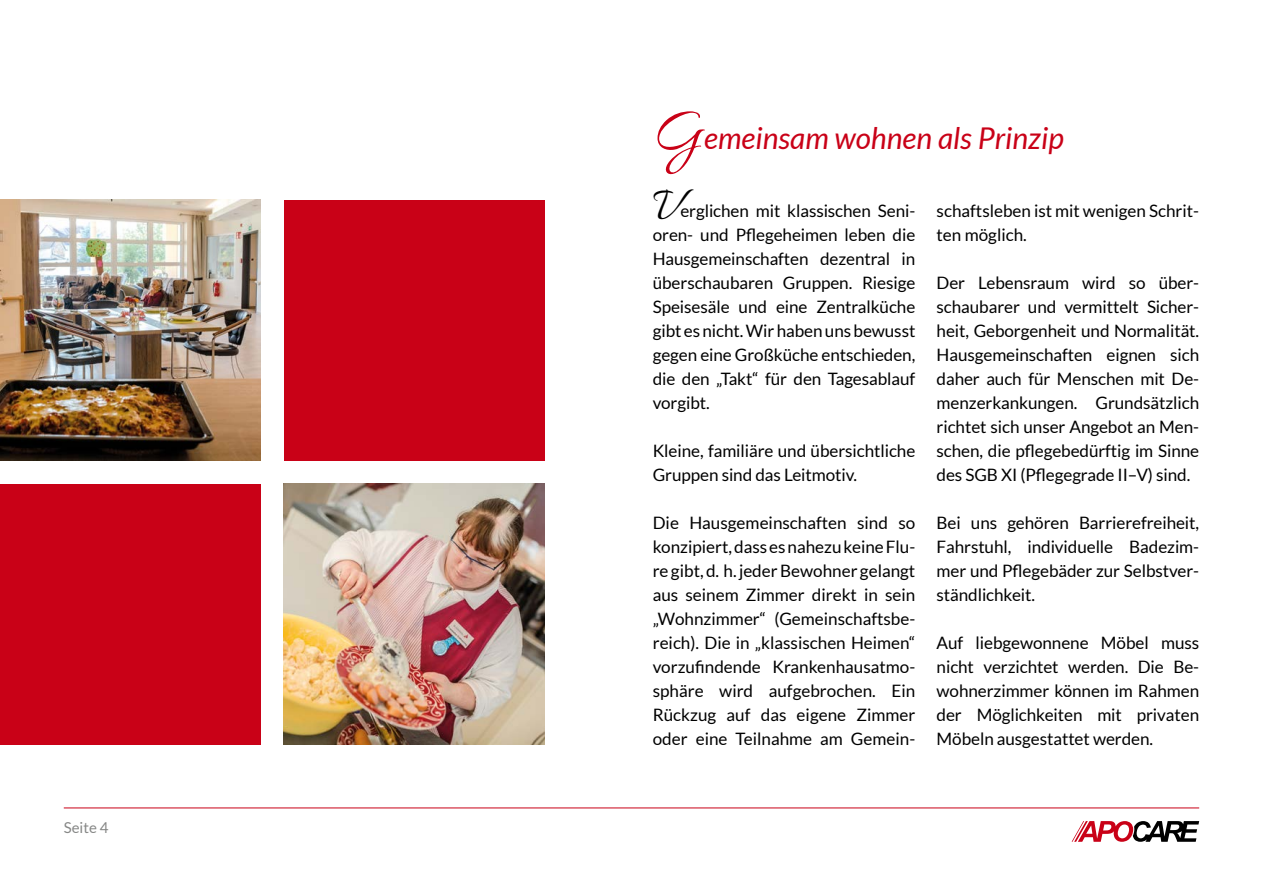
<style>
.page{position:relative;width:1263px;height:893px;background:#fff}
.page>*{position:absolute;margin:0;border:0;box-sizing:border-box;transform-origin:0 0}
.t1{font:45px "Allura";color:#000}
.t2{font:italic 30px "Lato";color:#c90117}
.t3{font:17.1px/24px "Lato";letter-spacing:-.005em;color:#000;text-align:justify}
.t4{font:15px "Lato";color:#868786}
.s1{font-family:"Allura";font-style:normal;font-size:64.5px}
</style>
<div class="page">
<svg style="left:1071px;top:821px;width:128px;height:21px"></svg>
<hr style="left:64px;top:807px;width:1135px;height:1px;background:#c90117">
<img style="left:0;top:200px;width:260px;height:260px">
<div style="left:284px;top:200px;width:260px;height:260px;background:#c90117"></div>
<div style="left:0;top:484px;width:260px;height:260px;background:#c90117"></div>
<img style="left:284px;top:484px;width:260px;height:260px">
<p class="t4" style="left:64px;top:819px;width:46px">Seite 4</p>
<h2 class="t2" style="left:653px;top:122px;width:413px"><span class="s1">G</span>emeinsam wohnen als Prinzip</h2>
<h1 class="t1" style="left:653px;top:180px;width:29px">V</h1>
<p class="t3" style="left:653px;top:198px;width:264px;text-indent:28px">erglichen mit klassischen Seni&shy;oren- und Pflegeheimen leben die Hausgemeinschaften dezentral in überschaubaren Gruppen. Riesige Speisesäle und eine Zentralküche gibt es nicht. Wir haben uns bewusst gegen eine Großküche entschieden, die den „Takt“ für den Tagesablauf vorgibt.</p>
<p class="t3" style="left:653px;top:438px;width:264px">Kleine, familiäre und übersichtliche<br>Gruppen sind das Leitmotiv.</p>
<p class="t3" style="left:653px;top:510px;width:264px">Die Hausgemeinschaften sind so konzipiert, dass es nahezu keine Flu&shy;re gibt, d. h. jeder Bewohner gelangt aus seinem Zimmer direkt in sein „Wohnzimmer“ (Gemeinschaftsbe&shy;reich). Die in „klassischen Heimen“ vorzufindende Krankenhausatmo&shy;sphäre wird aufgebrochen. Ein Rückzug auf das eigene Zimmer oder eine Teilnahme am Gemein-</p>
<p class="t3" style="left:936px;top:198px;width:264px">schaftsleben ist mit wenigen Schrit&shy;ten möglich.</p>
<p class="t3" style="left:936px;top:270px;width:264px">Der Lebensraum wird so über&shy;schaubarer und vermittelt Sicher&shy;heit, Geborgenheit und Normalität.<br>Hausgemeinschaften eignen sich daher auch für Menschen mit De&shy;menzerkankungen. Grundsätzlich richtet sich unser Angebot an Men&shy;schen, die pflegebedürftig im Sinne des SGB XI (Pflegegrade II–V) sind.</p>
<p class="t3" style="left:936px;top:510px;width:264px">Bei uns gehören Barrierefreiheit, Fahrstuhl, individuelle Badezim&shy;mer und Pflegebäder zur Selbstver&shy;ständlichkeit.</p>
<p class="t3" style="left:936px;top:630px;width:264px">Auf liebgewonnene Möbel muss nicht verzichtet werden. Die Be&shy;wohnerzimmer können im Rahmen der Möglichkeiten mit privaten Möbeln ausgestattet werden.</p>
</div>
